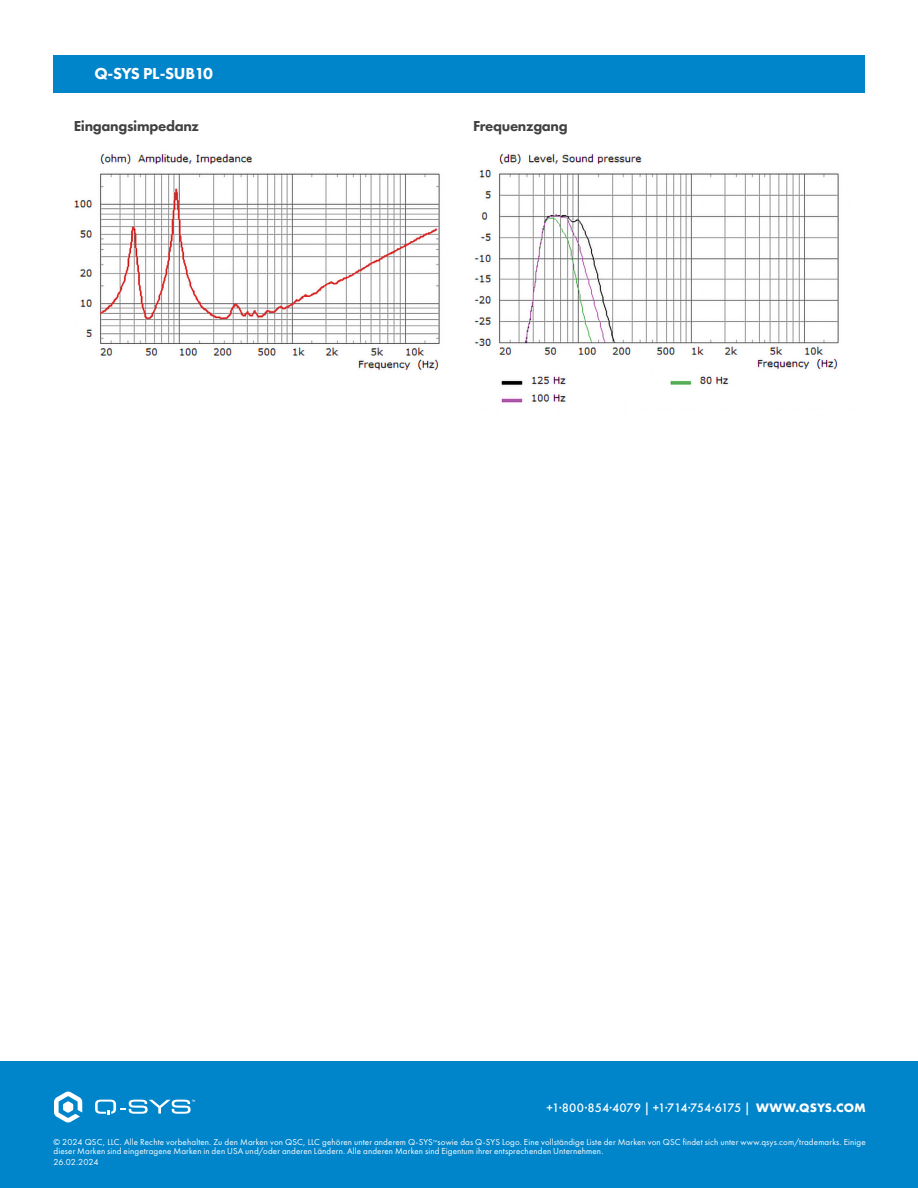
<style>
.page{position:relative;width:918px;height:1188px;background:#fff}
.page>*{position:absolute;margin:0;border:0;box-sizing:border-box;transform-origin:0 0}
.Bullet_Title{font:16.5px "Futura PT Heavy";letter-spacing:-.02em;color:#fff}
.t1{font:15px "Futura PT Heavy";letter-spacing:-.02em;color:#414042}
.t2{font:12.75px "Futura PT Medium";letter-spacing:-.01em;color:#fff}
.t3{font:9px/9px "Futura PT Book";letter-spacing:.015em;color:#fff}
.s1{font-family:"Futura PT";font-weight:700}
</style>
<div class="page">
<div style="left:0;top:1061px;width:918px;height:127px;background:#0084ca"></div>
<svg style="left:54px;top:1091px;width:28px;height:32px"></svg>
<svg style="left:95px;top:1100px;width:100px;height:15px"></svg>
<div style="left:53px;top:55px;width:812px;height:37px;background:#0084ca"></div>
<img style="left:74px;top:153px;width:366px;height:217px">
<img style="left:474px;top:153px;width:365px;height:250px">
<p class="Bullet_Title" style="left:94px;top:63px;width:120px">Q-SYS PL-SUB10</p>
<p class="t1" style="left:74px;top:117px;width:127px">Eingangsimpedanz</p>
<p class="t1" style="left:473px;top:117px;width:96px">Frequenzgang</p>
<p class="t2" style="left:547px;top:1100px;width:321px">+1·800·854·4079 | +1·714·754·6175 | <span class="s1">WWW.QSYS.COM</span></p>
<p class="t3" style="left:54px;top:1138px;width:814px">© 2024 QSC, LLC. Alle Rechte vorbehalten. Zu den Marken von QSC, LLC gehören unter anderem Q-SYS<sup>™</sup>sowie das Q-SYS Logo. Eine vollständige Liste der Marken von QSC findet sich unter www.qsys.com/trademarks. Einige dieser Marken sind eingetragene Marken in den USA und/oder anderen Ländern. Alle anderen Marken sind Eigentum ihrer entsprechenden Unternehmen.</p>
<p class="t3" style="left:54px;top:1157px;width:47px">26.02.2024</p>
</div>
